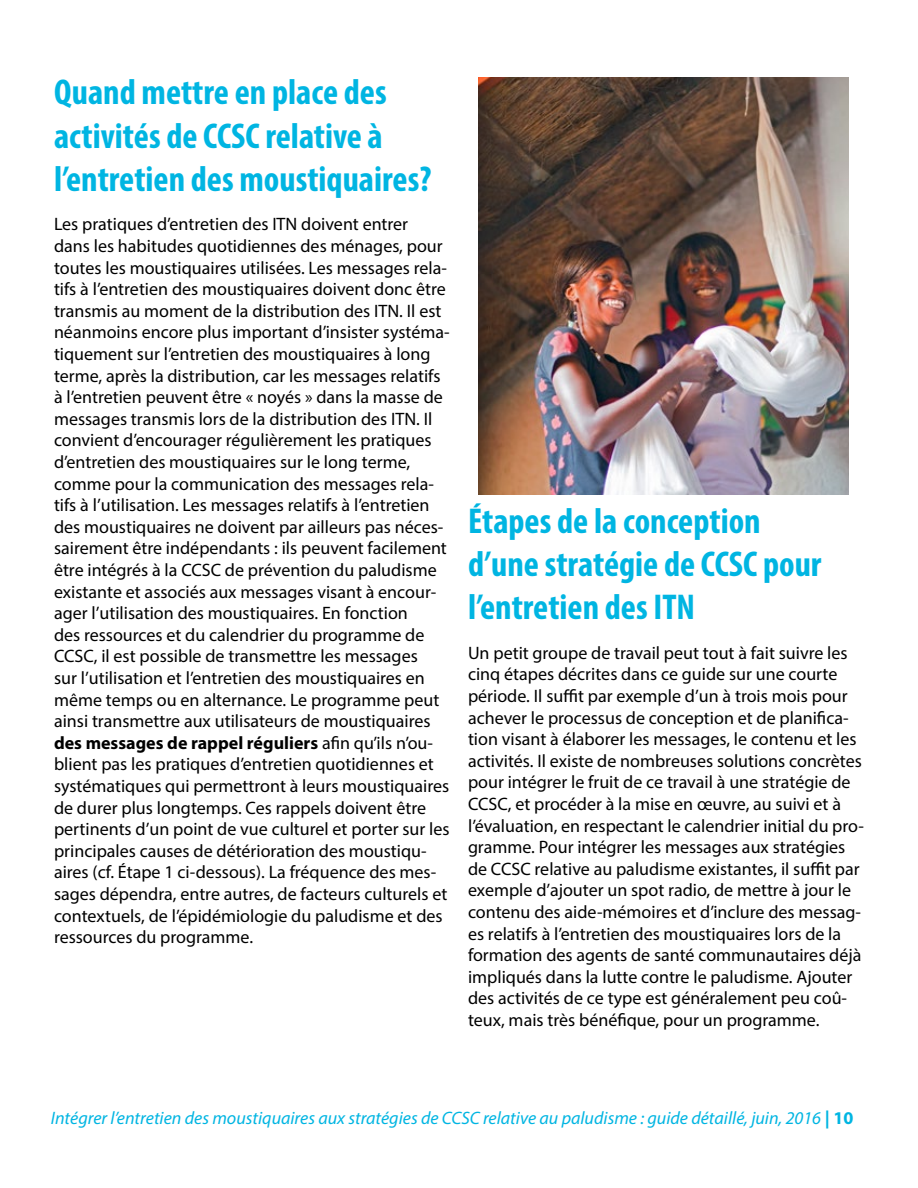
<style>
.page{position:relative;width:918px;height:1188px;background:#fff}
.page>*{position:absolute;margin:0;border:0;box-sizing:border-box;transform-origin:0 0}
.t1{font:700 condensed 36px/43.2px "Myriad Pro";color:#00b5e2}
.t2{font:18px/21.6px "Myriad Pro";color:#000}
.t3{font:italic 18px "Myriad Pro";color:#00b5e2}
.s1{font-weight:700}
.s2{font-weight:700;font-style:normal}
</style>
<div class="page">
<img style="left:478px;top:77px;width:371px;height:418px">
<h1 class="t1" style="left:54px;top:70px;width:379px">Quand mettre en place des activités de CCSC relative à l’entretien des moustiquaires?</h1>
<p class="t2" style="left:54px;top:213px;width:397px">Les pratiques d’entretien des ITN doivent entrer<br>dans les habitudes quotidiennes des ménages, pour toutes les moustiquaires utilisées. Les messages rela&shy;tifs à l’entretien des moustiquaires doivent donc être transmis au moment de la distribution des ITN. Il est néanmoins encore plus important d’insister systéma&shy;tiquement sur l’entretien des moustiquaires à long terme, après la distribution, car les messages relatifs à l’entretien peuvent être « noyés » dans la masse de messages transmis lors de la distribution des ITN. Il convient d’encourager régulièrement les pratiques d’entretien des moustiquaires sur le long terme, comme pour la communication des messages rela&shy;tifs à l’utilisation. Les messages relatifs à l’entretien des moustiquaires ne doivent par ailleurs pas néces&shy;sairement être indépendants : ils peuvent facilement être intégrés à la CCSC de prévention du paludisme existante et associés aux messages visant à encour&shy;ager l’utilisation des moustiquaires. En fonction<br>des ressources et du calendrier du programme de CCSC, il est possible de transmettre les messages<br>sur l’utilisation et l’entretien des moustiquaires en même temps ou en alternance. Le programme peut ainsi transmettre aux utilisateurs de moustiquaires <span class="s1">des messages de rappel réguliers</span> afin qu’ils n’ou&shy;blient pas les pratiques d’entretien quotidiennes et systématiques qui permettront à leurs moustiquaires de durer plus longtemps. Ces rappels doivent être pertinents d’un point de vue culturel et porter sur les principales causes de détérioration des moustiqu&shy;aires (cf. Étape 1 ci-dessous). La fréquence des mes&shy;sages dépendra, entre autres, de facteurs culturels et contextuels, de l’épidémiologie du paludisme et des ressources du programme.</p>
<h1 class="t1" style="left:468px;top:498px;width:355px">Étapes de la conception d’une stratégie de CCSC pour l’entretien des ITN</h1>
<p class="t2" style="left:468px;top:642px;width:398px">Un petit groupe de travail peut tout à fait suivre les cinq étapes décrites dans ce guide sur une courte période. Il suffit par exemple d’un à trois mois pour achever le processus de conception et de planifica&shy;tion visant à élaborer les messages, le contenu et les activités. Il existe de nombreuses solutions concrètes pour intégrer le fruit de ce travail à une stratégie de CCSC, et procéder à la mise en œuvre, au suivi et à l’évaluation, en respectant le calendrier initial du pro&shy;gramme. Pour intégrer les messages aux stratégies de CCSC relative au paludisme existantes, il suffit par exemple d’ajouter un spot radio, de mettre à jour le contenu des aide-mémoires et d’inclure des messag&shy;es relatifs à l’entretien des moustiquaires lors de la formation des agents de santé communautaires déjà impliqués dans la lutte contre le paludisme. Ajouter des activités de ce type est généralement peu coû&shy;teux, mais très bénéfique, pour un programme.</p>
<p class="t3" style="left:51px;top:1107px;width:804px">Intégrer l’entretien des moustiquaires aux stratégies de CCSC relative au paludisme : guide détaillé, juin, 2016 <span class="s2">| 10</span></p>
</div>
